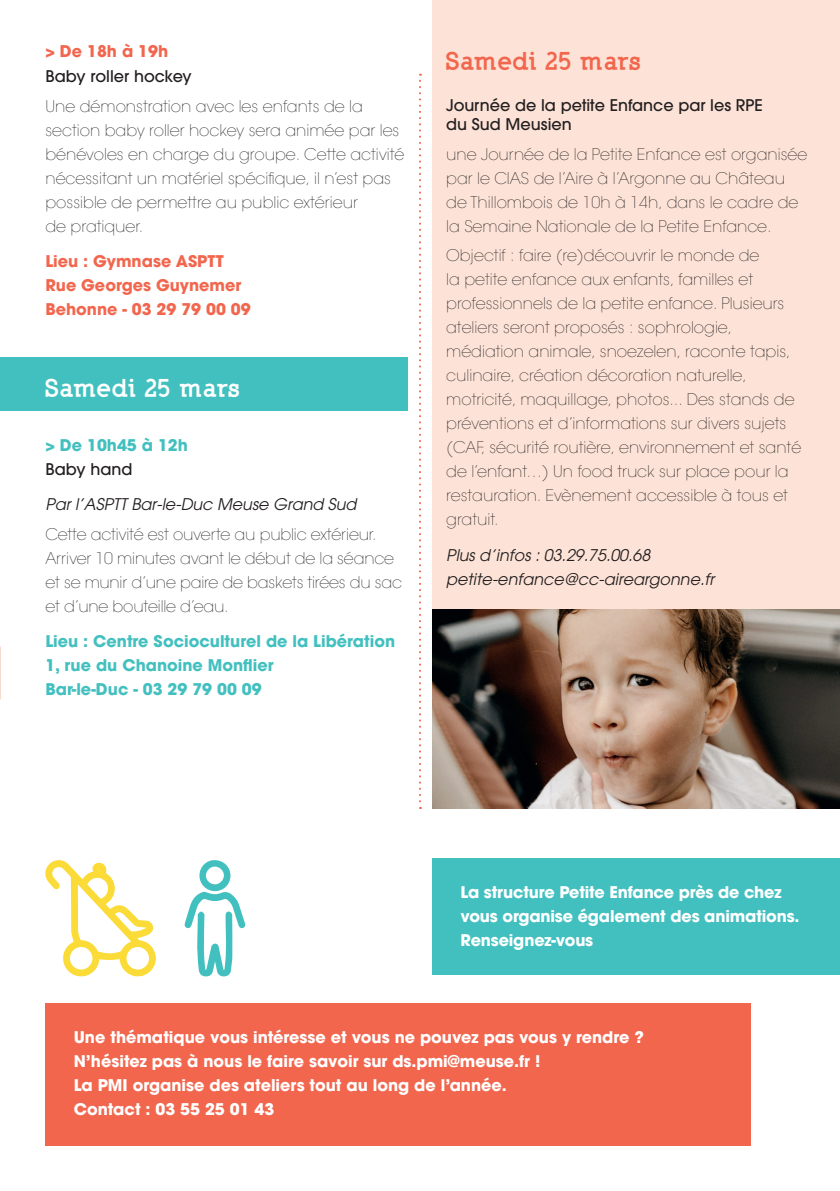
<style>
.page{position:relative;width:840px;height:1191px;background:#fff}
.page>*{position:absolute;margin:0;border:0;box-sizing:border-box;transform-origin:0 0}
.t1{font:900 24px "Nilland";letter-spacing:.015em;color:#fff}
.t2{font:900 24px "Nilland";letter-spacing:.015em;color:#f2664e}
.t3{font:200 16px/24px "ITC Avant Garde Std";color:#231f20}
.t4{font:700 16px/24px "ITC Avant Garde Std";color:#fff}
.t5{font:700 16px/24px "ITC Avant Garde Std";color:#42c0bf}
.t6{font:italic 16px/24px "ITC Avant Garde Std";color:#231f20}
.t7{font:500 16px/19.2px "ITC Avant Garde Std";color:#231f20}
.t8{font:700 16px/24px "ITC Avant Garde Std";color:#f2664e}
</style>
<div class="page">
<div style="left:432px;top:0;width:407px;height:652px;background:#fde3d7"></div>
<div style="left:0;top:357px;width:408px;height:53px;background:#42c0bf"></div>
<svg style="left:419px;top:74px;width:2px;height:735px"></svg>
<img style="left:432px;top:609px;width:407px;height:200px">
<div style="left:432px;top:858px;width:407px;height:116px;background:#42c0bf"></div>
<div style="left:45px;top:1003px;width:705px;height:142px;background:#f2664e"></div>
<svg style="left:42px;top:410px;width:115px;height:567px"></svg>
<div style="left:73px;top:950px;width:16px;height:17px;background:#fff;border-radius:50%"></div>
<div style="left:129px;top:950px;width:17px;height:17px;background:#fff;border-radius:50%"></div>
<svg style="left:183px;top:860px;width:64px;height:286px"></svg>
<p class="t8" style="left:45px;top:39px;width:124px">&gt; De 18h à 19h</p>
<p class="t7" style="left:45px;top:66px;width:148px">Baby roller hockey</p>
<p class="t3" style="left:45px;top:94px;width:360px">Une démonstration avec les enfants de la section baby roller hockey sera animée par les bénévoles en charge du groupe. Cette activité nécessitant un matériel spécifique, il n’est pas possible de permettre au public extérieur<br>de pratiquer.</p>
<p class="t8" style="left:45px;top:249px;width:207px">Lieu : Gymnase ASPTT<br>Rue Georges Guynemer<br>Behonne - 03 29 79 00 09</p>
<h1 class="t1" style="left:45px;top:372px;width:196px">Samedi 25 mars</h1>
<p class="t5" style="left:45px;top:432px;width:144px">&gt; De 10h45 à 12h</p>
<p class="t7" style="left:45px;top:459px;width:89px">Baby hand</p>
<p class="t6" style="left:45px;top:492px;width:312px">Par l’ASPTT Bar-le-Duc Meuse Grand Sud</p>
<p class="t3" style="left:45px;top:522px;width:358px">Cette activité est ouverte au public extérieur.<br>Arriver 10 minutes avant le début de la séance et se munir d’une paire de baskets tirées du sac et d’une bouteille d’eau.</p>
<p class="t5" style="left:45px;top:629px;width:351px">Lieu : Centre Socioculturel de la Libération<br>1, rue du Chanoine Monflier<br>Bar-le-Duc - 03 29 79 00 09</p>
<h1 class="t2" style="left:446px;top:46px;width:196px">Samedi 25 mars</h1>
<p class="t7" style="left:446px;top:95px;width:318px">Journée de la petite Enfance par les RPE du Sud Meusien</p>
<p class="t3" style="left:446px;top:142px;width:362px">une Journée de la Petite Enfance est organisée par le CIAS de l’Aire à l’Argonne au Château de Thillombois de 10h à 14h, dans le cadre de la Semaine Nationale de la Petite Enfance.</p>
<p class="t3" style="left:446px;top:244px;width:356px">Objectif : faire (re)découvrir le monde de<br>la petite enfance aux enfants, familles et professionnels de la petite enfance. Plusieurs ateliers seront proposés : sophrologie, médiation animale, snoezelen, raconte tapis, culinaire, création décoration naturelle, motricité, maquillage, photos... Des stands de préventions et d’informations sur divers sujets (CAF, sécurité routière, environnement et santé de l’enfant…) Un food truck sur place pour la restauration. Evènement accessible à tous et gratuit.</p>
<p class="t6" style="left:446px;top:542px;width:269px">Plus d’infos : 03.29.75.00.68 petite-enfance@cc-aireargonne.fr</p>
<p class="t4" style="left:460px;top:880px;width:340px">La structure Petite Enfance près de chez vous organise également des animations.<br>Renseignez-vous</p>
<p class="t4" style="left:74px;top:1025px;width:571px">Une thématique vous intéresse et vous ne pouvez pas vous y rendre ?<br>N’hésitez pas à nous le faire savoir sur ds.pmi@meuse.fr !<br>La PMI organise des ateliers tout au long de l’année.<br>Contact : 03 55 25 01 43</p>
</div>
